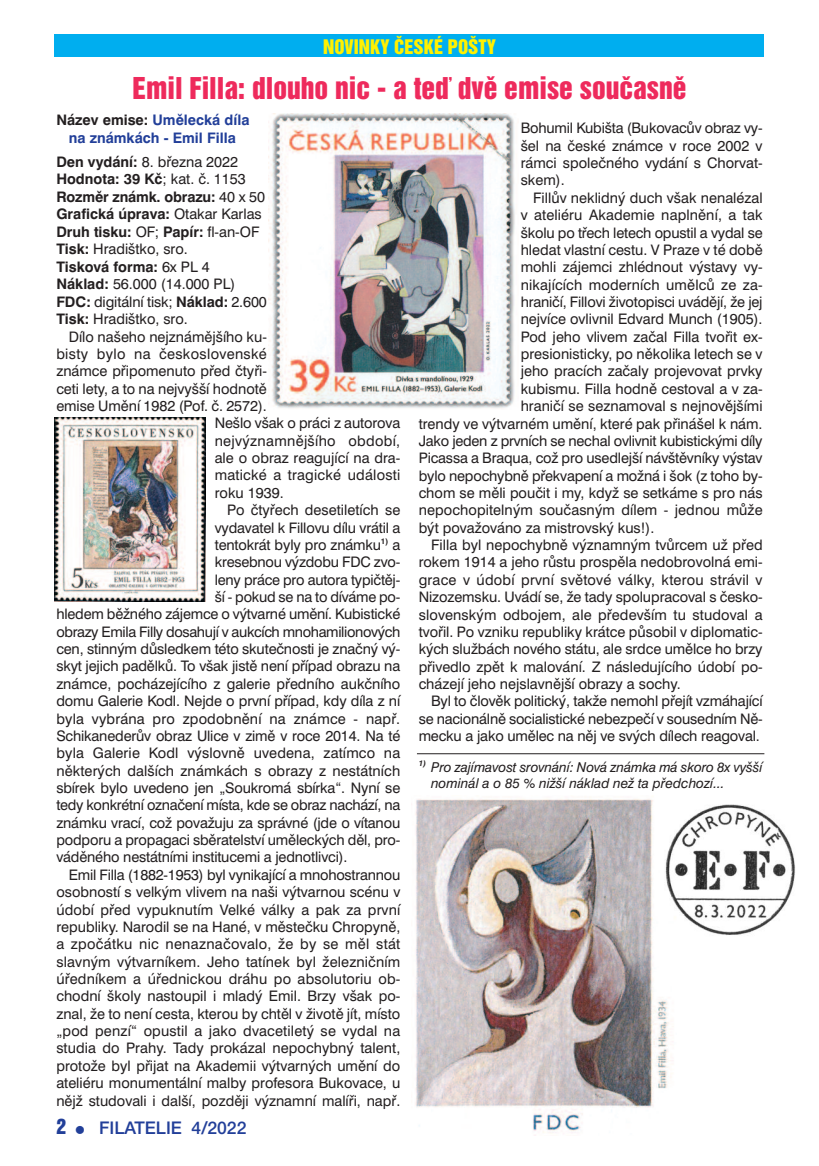
<style>
.page{position:relative;width:819px;height:1166px;background:#fff}
.page>*{position:absolute;margin:0;border:0;box-sizing:border-box;transform-origin:0 0}
.t1{font:27.47px "Switzerland Inserat";color:#ee2a5c}
.t2{font:18.38px "Switzerland Inserat";color:#fff101}
.t3{font:17.5px "Helvetica E A";color:#223f99}
.t4{font:14.53px/17.5px "Swiss 721 BTCE";color:#231f20}
.t5{font:14.53px "Swiss 721 BTCE";letter-spacing:.02em;color:#231f20}
.t6{font:14.53px "Swiss 721 BTCE";letter-spacing:-.02em;color:#231f20}
.t7{font:14.53px "Swiss 721 BTCE";letter-spacing:-.025em;color:#231f20}
.t8{font:700 14.53px/17.5px "Swiss 721 BTCE";color:#223f99;text-align:center}
.t9{font:italic 13.65px/16.3px "Swiss 721 BTCE";letter-spacing:-.005em;color:#231f20}
.s1{color:#231f20}
.s2{font-weight:700}
.s3{font-family:"Helvetica Inserat E";font-size:19.25px}
.s4{font-size:14px}
</style>
<div class="page">
<div style="left:55px;top:35px;width:709px;height:22px;background:#00aeef"></div>
<img style="left:269px;top:114px;width:246px;height:295px">
<img style="left:55px;top:417px;width:151px;height:185px">
<img style="left:415px;top:797px;width:258px;height:339px">
<img style="left:659px;top:800px;width:144px;height:140px;border-radius:50%">
<hr style="left:417px;top:753px;width:347px;height:1px;background:#231f20">
<p class="t2" style="left:323px;top:37px;width:174px">NOVINKY ČESKÉ POŠTY</p>
<h1 class="t1" style="left:132px;top:74px;width:555px">Emil Filla: dlouho nic - a teď dvě emise současně</h1>
<p class="t8" style="left:56px;top:113px;width:195px"><span class="s1">Název emise:</span> Umělecká díla na známkách - Emil Filla</p>
<p class="t4" style="left:56px;top:154px;width:212px"><span class="s2">Den vydání:</span> 8. března 2022<br><span class="s2">Hodnota: 39 Kč</span>; kat. č. 1153<br><span class="s2">Rozměr známk. obrazu:</span> 40 x 50<br><span class="s2">Grafická úprava:</span> Otakar Karlas<br><span class="s2">Druh tisku:</span> OF; <span class="s2">Papír:</span> fl-an-OF<br><span class="s2">Tisk:</span> Hradištko, sro.<br><span class="s2">Tisková forma:</span> 6x PL 4<br><span class="s2">Náklad:</span> 56.000 (14.000 PL)<br><span class="s2">FDC:</span> digitální tisk; <span class="s2">Náklad:</span> 2.600<br><span class="s2">Tisk:</span> Hradištko, sro.</p>
<p class="t4" style="left:69px;top:329px;width:200px">Dílo našeho nejznámějšího ku-</p>
<p class="t5" style="left:56px;top:348px;width:212px">bisty bylo na československé</p>
<p class="t4" style="left:56px;top:364px;width:212px">známce připomenuto před čtyři-</p>
<p class="t4" style="left:56px;top:381px;width:212px">ceti lety, a to na nejvyšší hodnotě</p>
<p class="t4" style="left:56px;top:398px;width:212px">emise Umění 1982 (Pof. č. 2572).</p>
<p class="t4" style="left:215px;top:416px;width:187px">Nešlo však o práci z autorova</p>
<p class="t5" style="left:215px;top:435px;width:187px">nejvýznamnějšího období,</p>
<p class="t4" style="left:215px;top:451px;width:187px">ale o obraz reagující na dra-</p>
<p class="t4" style="left:215px;top:468px;width:187px">matické a tragické události</p>
<p class="t4" style="left:215px;top:485px;width:70px">roku 1939.</p>
<p class="t4" style="left:227px;top:503px;width:175px">Po čtyřech desetiletích se</p>
<p class="t4" style="left:215px;top:520px;width:187px">vydavatel k Fillovu dílu vrátil a</p>
<p class="t4" style="left:215px;top:537px;width:187px">tentokrát byly pro známku<sup>1)</sup> a</p>
<p class="t4" style="left:215px;top:555px;width:187px">kresebnou výzdobu FDC zvo-</p>
<p class="t4" style="left:215px;top:572px;width:187px">leny práce pro autora typičtěj-</p>
<p class="t6" style="left:215px;top:591px;width:187px">ší - pokud se na to díváme po-</p>
<p class="t4" style="left:56px;top:607px;width:345px">hledem běžného zájemce o výtvarné umění. Kubistické</p>
<p class="t7" style="left:56px;top:626px;width:345px">obrazy Emila Filly dosahují v aukcích mnohamilionových</p>
<p class="t4" style="left:56px;top:641px;width:345px">cen, stinným důsledkem této skutečnosti je značný vý-</p>
<p class="t4" style="left:56px;top:659px;width:345px">skyt jejich padělků. To však jistě není případ obrazu na</p>
<p class="t4" style="left:56px;top:676px;width:345px">známce, pocházejícího z galerie předního aukčního</p>
<p class="t4" style="left:56px;top:694px;width:345px">domu Galerie Kodl. Nejde o první případ, kdy díla z ní</p>
<p class="t4" style="left:56px;top:711px;width:345px">byla vybrána pro zpodobnění na známce - např.</p>
<p class="t4" style="left:56px;top:728px;width:345px">Schikanederův obraz Ulice v zimě v roce 2014. Na té</p>
<p class="t4" style="left:56px;top:746px;width:345px">byla Galerie Kodl výslovně uvedena, zatímco na</p>
<p class="t4" style="left:56px;top:763px;width:345px">některých dalších známkách s obrazy z nestátních</p>
<p class="t4" style="left:56px;top:780px;width:345px">sbírek bylo uvedeno jen „Soukromá sbírka“. Nyní se</p>
<p class="t6" style="left:56px;top:800px;width:345px">tedy konkrétní označení místa, kde se obraz nachází, na</p>
<p class="t4" style="left:56px;top:815px;width:345px">známku vrací, což považuju za správné (jde o vítanou</p>
<p class="t4" style="left:56px;top:832px;width:345px">podporu a propagaci sběratelství uměleckých děl, pro-</p>
<p class="t4" style="left:56px;top:850px;width:292px">váděného nestátními institucemi a jednotlivci).</p>
<p class="t4" style="left:69px;top:867px;width:333px">Emil Filla (1882-1953) byl vynikající a mnohostrannou</p>
<p class="t4" style="left:56px;top:885px;width:345px">osobností s velkým vlivem na naši výtvarnou scénu v</p>
<p class="t4" style="left:56px;top:902px;width:345px">údobí před vypuknutím Velké války a pak za první</p>
<p class="t4" style="left:56px;top:919px;width:345px">republiky. Narodil se na Hané, v městečku Chropyně,</p>
<p class="t5" style="left:56px;top:939px;width:345px">a zpočátku nic nenaznačovalo, že by se měl stát</p>
<p class="t4" style="left:56px;top:954px;width:345px">slavným výtvarníkem. Jeho tatínek byl železničním</p>
<p class="t4" style="left:56px;top:971px;width:345px">úředníkem a úřednickou dráhu po absolutoriu ob-</p>
<p class="t4" style="left:56px;top:989px;width:345px">chodní školy nastoupil i mladý Emil. Brzy však po-</p>
<p class="t4" style="left:56px;top:1006px;width:345px">znal, že to není cesta, kterou by chtěl v životě jít, místo</p>
<p class="t4" style="left:56px;top:1023px;width:345px">„pod penzí“ opustil a jako dvacetiletý se vydal na</p>
<p class="t4" style="left:56px;top:1041px;width:345px">studia do Prahy. Tady prokázal nepochybný talent,</p>
<p class="t4" style="left:56px;top:1058px;width:345px">protože byl přijat na Akademii výtvarných umění do</p>
<p class="t4" style="left:56px;top:1075px;width:345px">ateliéru monumentální malby profesora Bukovace, u</p>
<p class="t4" style="left:56px;top:1093px;width:345px">nějž studovali i další, později významní malíři, např.</p>
<p class="t3" style="left:56px;top:1117px;width:191px"><span class="s3">2</span> <span class="s4">π</span> FILATELIE 4/2022</p>
<p class="t4" style="left:520px;top:121px;width:243px;text-align:justify">Bohumil Kubišta (Bukovacův obraz vy&shy;šel na české známce v roce 2002 v rámci společného vydání s Chorvat&shy;skem).</p>
<p class="t4" style="left:533px;top:190px;width:231px">Fillův neklidný duch však nenalézal</p>
<p class="t4" style="left:520px;top:208px;width:243px">v ateliéru Akademie naplnění, a tak</p>
<p class="t4" style="left:520px;top:225px;width:243px">školu po třech letech opustil a vydal se</p>
<p class="t4" style="left:520px;top:242px;width:243px">hledat vlastní cestu. V Praze v té době</p>
<p class="t4" style="left:520px;top:260px;width:243px">mohli zájemci zhlédnout výstavy vy-</p>
<p class="t4" style="left:520px;top:277px;width:243px">nikajících moderních umělců ze za-</p>
<p class="t4" style="left:520px;top:294px;width:243px">hraničí, Fillovi životopisci uvádějí, že jej</p>
<p class="t4" style="left:520px;top:312px;width:243px">nejvíce ovlivnil Edvard Munch (1905).</p>
<p class="t4" style="left:520px;top:329px;width:243px">Pod jeho vlivem začal Filla tvořit ex-</p>
<p class="t4" style="left:520px;top:347px;width:243px">presionisticky, po několika letech se v</p>
<p class="t4" style="left:520px;top:364px;width:243px">jeho pracích začaly projevovat prvky</p>
<p class="t4" style="left:520px;top:381px;width:243px">kubismu. Filla hodně cestoval a v za-</p>
<p class="t4" style="left:520px;top:399px;width:243px">hraničí se seznamoval s nejnovějšími</p>
<p class="t4" style="left:418px;top:416px;width:345px">trendy ve výtvarném umění, které pak přinášel k nám.</p>
<p class="t4" style="left:418px;top:433px;width:345px">Jako jeden z prvních se nechal ovlivnit kubistickými díly</p>
<p class="t4" style="left:418px;top:451px;width:345px">Picassa a Braqua, což pro usedlejší návštěvníky výstav</p>
<p class="t4" style="left:418px;top:468px;width:345px">bylo nepochybně překvapení a možná i šok (z toho by-</p>
<p class="t4" style="left:418px;top:485px;width:345px">chom se měli poučit i my, když se setkáme s pro nás</p>
<p class="t4" style="left:418px;top:503px;width:345px">nepochopitelným současným dílem - jednou může</p>
<p class="t4" style="left:418px;top:520px;width:237px">být považováno za mistrovský kus!).</p>
<p class="t4" style="left:431px;top:537px;width:333px">Filla byl nepochybně významným tvůrcem už před</p>
<p class="t4" style="left:418px;top:555px;width:345px">rokem 1914 a jeho růstu prospěla nedobrovolná emi-</p>
<p class="t4" style="left:418px;top:572px;width:345px">grace v údobí první světové války, kterou strávil v</p>
<p class="t4" style="left:418px;top:590px;width:345px">Nizozemsku. Uvádí se, že tady spolupracoval s česko-</p>
<p class="t4" style="left:418px;top:607px;width:345px">slovenským odbojem, ale především tu studoval a</p>
<p class="t4" style="left:418px;top:624px;width:345px">tvořil. Po vzniku republiky krátce působil v diplomatic-</p>
<p class="t4" style="left:418px;top:642px;width:345px">kých službách nového státu, ale srdce umělce ho brzy</p>
<p class="t4" style="left:418px;top:659px;width:345px">přivedlo zpět k malování. Z následujícího údobí po-</p>
<p class="t4" style="left:418px;top:676px;width:263px">cházejí jeho nejslavnější obrazy a sochy.</p>
<p class="t4" style="left:431px;top:694px;width:333px">Byl to člověk politický, takže nemohl přejít vzmáhající</p>
<p class="t4" style="left:418px;top:711px;width:345px">se nacionálně socialistické nebezpečí v sousedním Ně-</p>
<p class="t4" style="left:418px;top:728px;width:342px">mecku a jako umělec na něj ve svých dílech reagoval.</p>
<p class="t9" style="left:431px;top:760px;width:333px;text-indent:-12px"><sup>1)</sup> Pro zajímavost srovnání: Nová známka má skoro 8x vyšší nominál a o 85 % nižší náklad než ta předchozí...</p>
</div>
